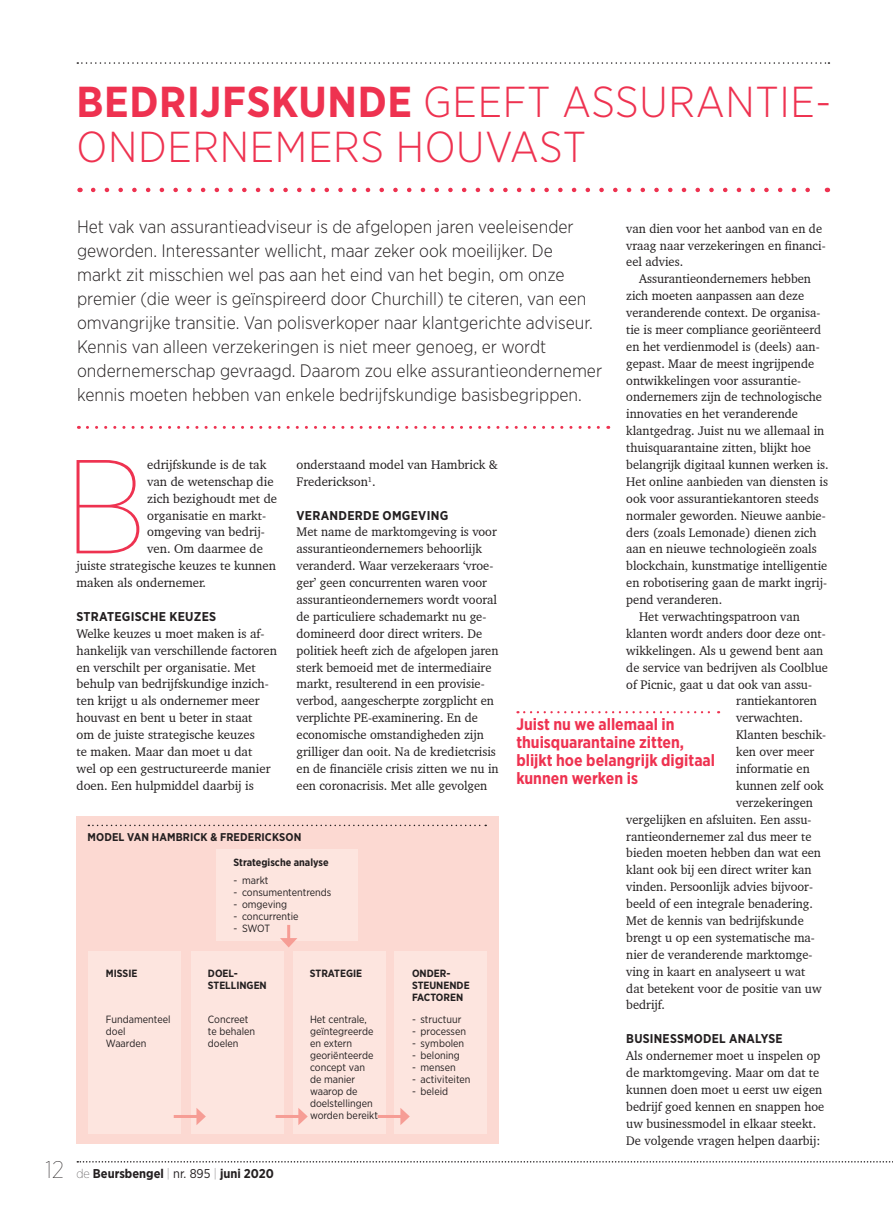
<style>
.page{position:relative;width:893px;height:1208px;background:#fff}
.page>*{position:absolute;margin:0;border:0;box-sizing:border-box;transform-origin:0 0}
.t1{font:100 133.35px "Gotham Narrow";color:#ee3250}
.t2{font:300 43.2px/45.3px "Gotham Narrow";letter-spacing:.015em;color:#ee3250}
.t3{font:300 18px/24px "Gotham Narrow";color:#231f20}
.t4{font:700 16.5px/18px "Gotham Narrow";color:#ee3250}
.t5{font:12.75px/17px "Charter BT Pro";color:#231f20}
.t6{font:700 12.75px "Gotham Narrow";letter-spacing:.02em;color:#231f20}
.t7{font:700 12.75px "Gotham Narrow";color:#231f20}
.t8{font:700 11.25px "Gotham Narrow";letter-spacing:.01em;color:#231f20}
.t9{font:10.5px/12px "Gotham Narrow";color:#231f20}
.t10{font:700 10.5px/12px "Gotham Narrow";color:#231f20}
.s1{font-weight:700}
.s2{font-weight:100;font-size:24px}
.s3{font-weight:100}
.s4{font-weight:400}
</style>
<div class="page">
<svg style="left:77px;top:1161px;width:816px;height:1px"></svg>
<svg style="left:77px;top:62px;width:752px;height:2px"></svg>
<svg style="left:93px;top:188px;width:717px;height:4px"></svg>
<svg style="left:87px;top:426px;width:522px;height:3px"></svg>
<svg style="left:524px;top:711px;width:195px;height:2px"></svg>
<div style="left:76px;top:816px;width:423px;height:328px;background:#fcd9d2"></div>
<div style="left:217px;top:849px;width:141px;height:92px;background:#fde5df"></div>
<div style="left:89px;top:952px;width:92px;height:182px;background:#fde5df"></div>
<div style="left:395px;top:952px;width:92px;height:182px;background:#fde5df"></div>
<div style="left:293px;top:952px;width:92px;height:182px;background:#fde5df"></div>
<div style="left:192px;top:952px;width:92px;height:182px;background:#fde5df"></div>
<hr style="left:174px;top:1115px;width:25px;height:3px;background:#f69d95">
<svg style="left:196px;top:1108px;width:10px;height:17px"></svg>
<hr style="left:276px;top:1115px;width:25px;height:3px;background:#f69d95">
<svg style="left:298px;top:1108px;width:10px;height:17px"></svg>
<hr style="left:378px;top:1115px;width:25px;height:3px;background:#f69d95">
<svg style="left:400px;top:1108px;width:10px;height:17px"></svg>
<hr style="left:287px;top:925px;width:3px;height:15px;background:#f69d95">
<svg style="left:280px;top:938px;width:17px;height:9px"></svg>
<svg style="left:88px;top:824px;width:398px;height:2px"></svg>
<h2 class="t2" style="left:77px;top:78px;width:756px"><span class="s1">BEDRIJFSKUNDE</span> GEEFT ASSURANTIE-<br>ONDERNEMERS HOUVAST</h2>
<p class="t3" style="left:77px;top:214px;width:527px">Het vak van assurantieadviseur is de afgelopen jaren veeleisender geworden. Interessanter wellicht, maar zeker ook moeilijker. De<br>markt zit misschien wel pas aan het eind van het begin, om onze premier (die weer is geïnspireerd door Churchill) te citeren, van een omvangrijke transitie. Van polisverkoper naar klantgerichte adviseur.<br>Kennis van alleen verzekeringen is niet meer genoeg, er wordt ondernemerschap gevraagd. Daarom zou elke assurantieondernemer kennis moeten hebben van enkele bedrijfskundige basisbegrippen.</p>
<p class="t5" style="left:626px;top:220px;width:201px">van dien voor het aanbod van en de vraag naar verzekeringen en financi&shy;eel advies.</p>
<p class="t5" style="left:639px;top:270px;width:173px">Assurantieondernemers hebben</p>
<p class="t5" style="left:626px;top:287px;width:179px">zich moeten aanpassen aan deze</p>
<p class="t5" style="left:626px;top:304px;width:196px">veranderende context. De organisa-</p>
<p class="t5" style="left:626px;top:321px;width:196px">tie is meer compliance georiënteerd</p>
<p class="t5" style="left:626px;top:338px;width:195px">en het verdienmodel is (deels) aan-</p>
<p class="t5" style="left:626px;top:355px;width:189px">gepast. Maar de meest ingrijpende</p>
<p class="t5" style="left:626px;top:372px;width:176px">ontwikkelingen voor assurantie-</p>
<p class="t5" style="left:626px;top:388px;width:197px">ondernemers zijn de technologische</p>
<p class="t5" style="left:626px;top:405px;width:173px">innovaties en het veranderende</p>
<p class="t5" style="left:626px;top:422px;width:199px">klantgedrag. Juist nu we allemaal in</p>
<p class="t5" style="left:626px;top:439px;width:186px">thuisquarantaine zitten, blijkt hoe</p>
<p class="t5" style="left:626px;top:456px;width:204px">belangrijk digitaal kunnen werken is.</p>
<p class="t5" style="left:626px;top:473px;width:203px">Het online aanbieden van diensten is</p>
<p class="t5" style="left:626px;top:490px;width:194px">ook voor assurantiekantoren steeds</p>
<p class="t5" style="left:626px;top:507px;width:201px">normaler geworden. Nieuwe aanbie-</p>
<p class="t5" style="left:626px;top:523px;width:192px">ders (zoals Lemonade) dienen zich</p>
<p class="t5" style="left:626px;top:540px;width:192px">aan en nieuwe technologieën zoals</p>
<p class="t5" style="left:626px;top:557px;width:203px">blockchain, kunstmatige intelligentie</p>
<p class="t5" style="left:626px;top:574px;width:202px">en robotisering gaan de markt ingrij-</p>
<p class="t5" style="left:626px;top:591px;width:97px">pend veranderen.</p>
<p class="t5" style="left:639px;top:608px;width:162px">Het verwachtingspatroon van</p>
<p class="t5" style="left:626px;top:625px;width:201px">klanten wordt anders door deze ont-</p>
<p class="t5" style="left:626px;top:642px;width:199px">wikkelingen. Als u gewend bent aan</p>
<p class="t5" style="left:626px;top:659px;width:203px">de service van bedrijven als Coolblue</p>
<p class="t5" style="left:626px;top:675px;width:187px">of Picnic, gaat u dat ook van assu-</p>
<p class="t5" style="left:736px;top:692px;width:82px">rantiekantoren</p>
<p class="t5" style="left:736px;top:709px;width:68px">verwachten.</p>
<p class="t5" style="left:736px;top:726px;width:91px">Klanten beschik-</p>
<p class="t5" style="left:736px;top:743px;width:80px">ken over meer</p>
<p class="t5" style="left:736px;top:760px;width:75px">informatie en</p>
<p class="t5" style="left:736px;top:777px;width:89px">kunnen zelf ook</p>
<p class="t5" style="left:736px;top:794px;width:78px">verzekeringen</p>
<p class="t5" style="left:626px;top:810px;width:187px">vergelijken en afsluiten. Een assu-</p>
<p class="t5" style="left:626px;top:827px;width:187px">rantieondernemer zal dus meer te</p>
<p class="t5" style="left:626px;top:844px;width:196px">bieden moeten hebben dan wat een</p>
<p class="t5" style="left:626px;top:861px;width:187px">klant ook bij een direct writer kan</p>
<p class="t5" style="left:626px;top:878px;width:188px">vinden. Persoonlijk advies bijvoor-</p>
<p class="t5" style="left:626px;top:895px;width:188px">beeld of een integrale benadering.</p>
<p class="t5" style="left:626px;top:912px;width:179px">Met de kennis van bedrijfskunde</p>
<p class="t5" style="left:626px;top:929px;width:190px">brengt u op een systematische ma-</p>
<p class="t5" style="left:626px;top:946px;width:188px">nier de veranderende marktomge-</p>
<p class="t5" style="left:626px;top:962px;width:180px">ving in kaart en analyseert u wat</p>
<p class="t5" style="left:626px;top:979px;width:197px">dat betekent voor de positie van uw</p>
<p class="t5" style="left:626px;top:996px;width:40px">bedrijf.</p>
<p class="t6" style="left:626px;top:1030px;width:158px">BUSINESSMODEL ANALYSE</p>
<p class="t5" style="left:626px;top:1047px;width:199px">Als ondernemer moet u inspelen op de marktomgeving. Maar om dat te kunnen doen moet u eerst uw eigen bedrijf goed kennen en snappen hoe uw businessmodel in elkaar steekt.<br>De volgende vragen helpen daarbij:</p>
<h1 class="t1" style="left:64px;top:427px;width:84px">B</h1>
<p class="t5" style="left:147px;top:456px;width:121px">edrijfskunde is de tak</p>
<p class="t5" style="left:297px;top:456px;width:203px">onderstaand model van Hambrick &amp;<br>Frederickson<sup>1</sup>.</p>
<p class="t6" style="left:297px;top:507px;width:153px">VERANDERDE OMGEVING</p>
<p class="t5" style="left:297px;top:523px;width:204px">Met name de marktomgeving is voor assurantieondernemers behoorlijk veranderd. Waar verzekeraars ‘vroe&shy;ger’ geen concurrenten waren voor assurantieondernemers wordt vooral de particuliere schademarkt nu ge&shy;domineerd door direct writers. De politiek heeft zich de afgelopen jaren sterk bemoeid met de intermediaire markt, resulterend in een provisie&shy;verbod, aangescherpte zorgplicht en verplichte PE-examinering. En de economische omstandigheden zijn grilliger dan ooit. Na de kredietcrisis en de financiële crisis zitten we nu in een coronacrisis. Met alle gevolgen</p>
<p class="t5" style="left:147px;top:473px;width:128px">van de wetenschap die</p>
<p class="t5" style="left:147px;top:490px;width:131px">zich bezighoudt met de</p>
<p class="t5" style="left:147px;top:507px;width:120px">organisatie en markt-</p>
<p class="t5" style="left:147px;top:523px;width:119px">omgeving van bedrij-</p>
<p class="t5" style="left:147px;top:540px;width:117px">ven. Om daarmee de</p>
<p class="t5" style="left:77px;top:557px;width:201px">juiste strategische keuzes te kunnen</p>
<p class="t5" style="left:77px;top:574px;width:131px">maken als ondernemer.</p>
<p class="t6" style="left:77px;top:608px;width:141px">STRATEGISCHE KEUZES</p>
<p class="t5" style="left:77px;top:625px;width:202px">Welke keuzes u moet maken is af&shy;hankelijk van verschillende factoren en verschilt per organisatie. Met behulp van bedrijfskundige inzich&shy;ten krijgt u als ondernemer meer houvast en bent u beter in staat<br>om de juiste strategische keuzes<br>te maken. Maar dan moet u dat<br>wel op een gestructureerde manier doen. Een hulpmiddel daarbij is</p>
<p class="t4" style="left:516px;top:715px;width:200px">Juist nu we allemaal in thuisquarantaine zitten, blijkt hoe belangrijk digitaal kunnen werken is</p>
<p class="t8" style="left:88px;top:830px;width:215px">MODEL VAN HAMBRICK &amp; FREDERICKSON</p>
<p class="t10" style="left:234px;top:856px;width:97px">Strategische analyse</p>
<p class="t9" style="left:234px;top:874px;width:36px">- markt</p>
<p class="t9" style="left:234px;top:886px;width:99px">- consumententrends</p>
<p class="t9" style="left:234px;top:898px;width:55px">- omgeving</p>
<p class="t9" style="left:234px;top:910px;width:67px">- concurrentie</p>
<p class="t9" style="left:234px;top:922px;width:38px">- SWOT</p>
<p class="t10" style="left:106px;top:967px;width:33px">MISSIE</p>
<p class="t10" style="left:208px;top:967px;width:60px">DOEL-<br>STELLINGEN</p>
<p class="t10" style="left:310px;top:967px;width:54px">STRATEGIE</p>
<p class="t10" style="left:412px;top:967px;width:59px">ONDER-<br>STEUNENDE<br>FACTOREN</p>
<p class="t9" style="left:106px;top:1013px;width:66px">Fundamenteel doel<br>Waarden</p>
<p class="t9" style="left:208px;top:1013px;width:49px">Concreet te behalen doelen</p>
<p class="t9" style="left:310px;top:1013px;width:70px">Het centrale, geïntegreerde en extern georiënteerde concept van de manier waarop de doelstellingen worden bereikt</p>
<p class="t9" style="left:412px;top:1013px;width:51px">- structuur</p>
<p class="t9" style="left:412px;top:1025px;width:55px">- processen</p>
<p class="t9" style="left:412px;top:1037px;width:54px">- symbolen</p>
<p class="t9" style="left:412px;top:1049px;width:49px">- beloning</p>
<p class="t9" style="left:412px;top:1061px;width:45px">- mensen</p>
<p class="t9" style="left:412px;top:1073px;width:60px">- activiteiten</p>
<p class="t9" style="left:412px;top:1085px;width:38px">- beleid</p>
<p class="t7" style="left:45px;top:1165px;width:230px"><span class="s2">12</span> <span class="s3">de</span> Beursbengel <span class="s3">|</span> <span class="s4">nr. 895</span> <span class="s3">|</span> juni 2020</p>
</div>
